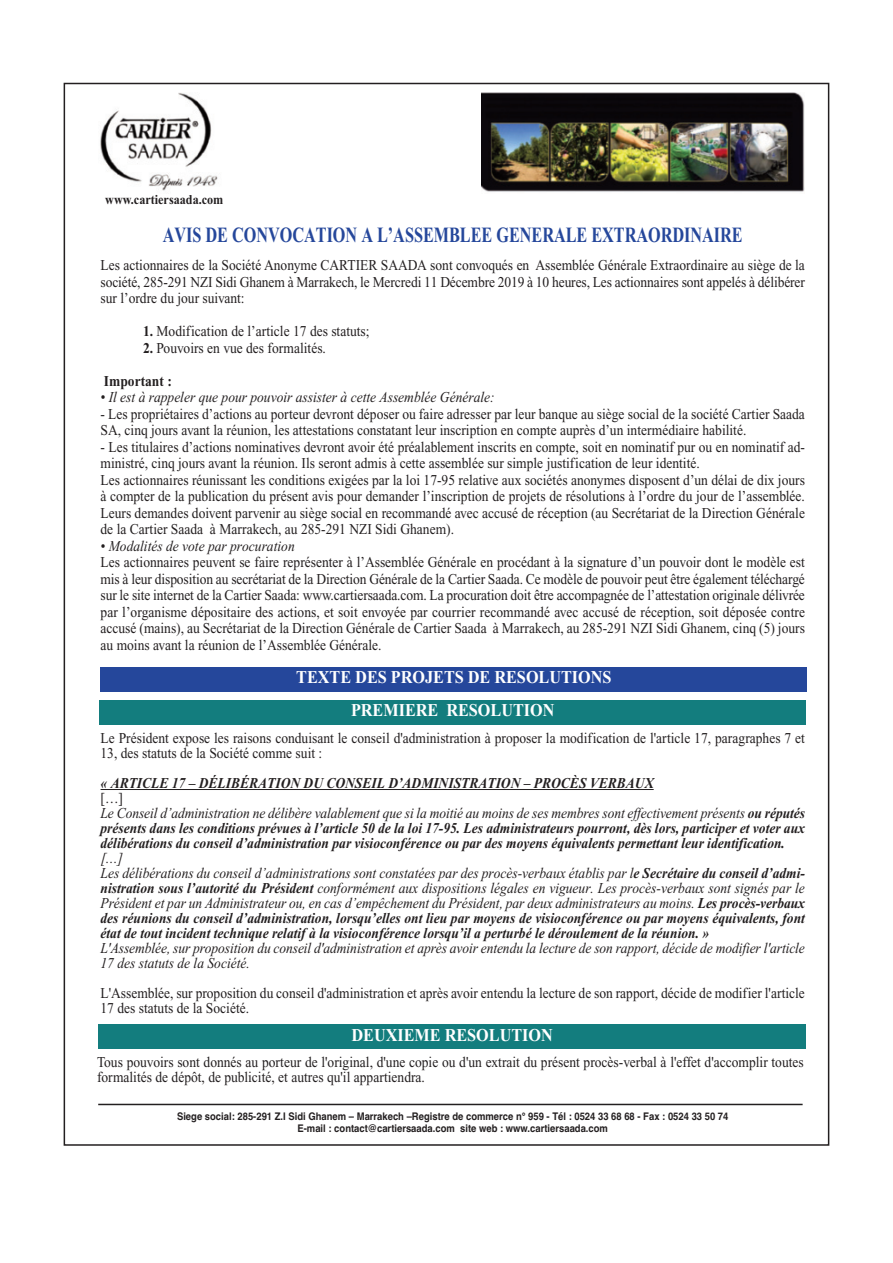
<style>
.page{position:relative;width:893px;height:1263px;background:#fff}
.page>*{position:absolute;margin:0;border:0;box-sizing:border-box;transform-origin:0 0}
.t1{font:700 21.75px "Times New Roman";color:#25479b;scale:.75 1}
.t2{font:700 18px/32.8px "Times New Roman";color:#fff;text-align:center;scale:.9 1}
.t3{font:15px/16.5px "Times New Roman";color:#231f20;scale:.9 1}
.t4{font:italic 700 15px/15px "Times New Roman";color:#231f20;scale:.9 1}
.t5{font:italic 15px/15px "Times New Roman";letter-spacing:-.005em;color:#231f20;scale:.9 1}
.t6{font:700 15px "Times New Roman";color:#231f20;scale:.9 1}
.t7{font:700 13.5px "Times New Roman";color:#231f20;scale:.9 1}
.t8{font:700 10.5px/12.6px "Helvetica";color:#231f20;text-align:center;scale:.9 1}
.s1{font-weight:700}
.s2{font-weight:400;font-style:normal}
.s3{font-weight:400}
</style>
<div class="page">
<img style="left:481px;top:93px;width:324px;height:99px">
<img style="left:100px;top:93px;width:118px;height:98px">
<div style="left:101px;top:667px;width:706px;height:25px;background:#25479b"></div>
<div style="left:99px;top:700px;width:707px;height:24px;background:#137d7e"></div>
<div style="left:98px;top:1025px;width:708px;height:24px;background:#137d7e"></div>
<hr style="left:101px;top:789px;width:552px;height:1px;background:#231f20">
<hr style="left:98px;top:1104px;width:704px;height:1px;background:#231f20">
<p class="t7" style="left:105px;top:191px;width:133px">www.cartiersaada.com</p>
<h1 class="t1" style="left:163px;top:226px;width:774px">AVIS DE CONVOCATION A L’ASSEMBLEE GENERALE EXTRAORDINAIRE</h1>
<p class="t3" style="left:101px;top:258px;width:784px;text-align:justify">Les actionnaires de la Société Anonyme CARTIER SAADA sont convoqués en Assemblée Générale Extraordinaire au siège de la société, 285-291 NZI Sidi Ghanem à Marrakech, le Mercredi 11 Décembre 2019 à 10 heures, Les actionnaires sont appelés à délibérer sur l’ordre du jour suivant:</p>
<p class="t3" style="left:143px;top:324px;width:253px"><span class="s1">1.</span> Modification de l’article 17 des statuts;</p>
<p class="t3" style="left:143px;top:341px;width:205px"><span class="s1">2.</span> Pouvoirs en vue des formalités.</p>
<p class="t6" style="left:104px;top:375px;width:77px">Important :</p>
<p class="t5" style="left:101px;top:391px;width:439px">• Il est à rappeler que pour pouvoir assister à cette Assemblée Générale:</p>
<p class="t3" style="left:101px;top:407px;width:784px">- Les propriétaires d’actions au porteur devront déposer ou faire adresser par leur banque au siège social de la société Cartier Saada<br>SA, cinq jours avant la réunion, les attestations constatant leur inscription en compte auprès d’un intermédiaire habilité.</p>
<p class="t3" style="left:101px;top:440px;width:784px">- Les titulaires d’actions nominatives devront avoir été préalablement inscrits en compte, soit en nominatif pur ou en nominatif ad&shy;ministré, cinq jours avant la réunion. Ils seront admis à cette assemblée sur simple justification de leur identité.<br>Les actionnaires réunissant les conditions exigées par la loi 17-95 relative aux sociétés anonymes disposent d’un délai de dix jours à compter de la publication du présent avis pour demander l’inscription de projets de résolutions à l’ordre du jour de l’assemblée.<br>Leurs demandes doivent parvenir au siège social en recommandé avec accusé de réception (au Secrétariat de la Direction Générale de la Cartier Saada à Marrakech, au 285-291 NZI Sidi Ghanem).</p>
<p class="t5" style="left:101px;top:539px;width:217px">• Modalités de vote par procuration</p>
<p class="t3" style="left:101px;top:555px;width:784px;text-align:justify">Les actionnaires peuvent se faire représenter à l’Assemblée Générale en procédant à la signature d’un pouvoir dont le modèle est mis à leur disposition au secrétariat de la Direction Générale de la Cartier Saada. Ce modèle de pouvoir peut être également téléchargé sur le site internet de la Cartier Saada: www.cartiersaada.com. La procuration doit être accompagnée de l’attestation originale délivrée par l’organisme dépositaire des actions, et soit envoyée par courrier recommandé avec accusé de réception, soit déposée contre accusé (mains), au Secrétariat de la Direction Générale de Cartier Saada à Marrakech, au 285-291 NZI Sidi Ghanem, cinq (5) jours au moins avant la réunion de l’Assemblée Générale.</p>
<p class="t2" style="left:296px;top:663px;width:352px">TEXTE DES PROJETS DE RESOLUTIONS<br>PREMIERE RESOLUTION</p>
<p class="t3" style="left:101px;top:732px;width:784px;line-height:15px">Le Président expose les raisons conduisant le conseil d'administration à proposer la modification de l'article 17, paragraphes 7 et<br>13, des statuts de la Société comme suit :</p>
<p class="t4" style="left:101px;top:777px;width:616px">« ARTICLE 17 – DÉLIBÉRATION DU CONSEIL D’ADMINISTRATION – PROCÈS VERBAUX</p>
<p class="t4" style="left:101px;top:792px;width:784px"><span class="s2">[…]<br></span><span class="s3">Le Conseil d’administration ne délibère valablement que si la moitié au moins de ses membres sont effectivement présents</span> ou réputés présents dans les conditions prévues à l’article 50 de la loi 17-95. Les administrateurs pourront, dès lors, participer et voter aux délibérations du conseil d’administration par visioconférence ou par des moyens équivalents permettant leur identification.</p>
<p class="t4" style="left:101px;top:852px;width:784px"><span class="s3">[…]<br>Les délibérations du conseil d’administrations sont constatées par des procès-verbaux établis par l</span>e Secrétaire du conseil d’admi&shy;nistration sous l’autorité du Président <span class="s3">conformément aux dispositions légales en vigueur. Les procès-verbaux sont signés par le Président et par un Administrateur ou, en cas d’empêchement du Président, par deux administrateurs au moins.</span> Les procès-verbaux des réunions du conseil d’administration, lorsqu’elles ont lieu par moyens de visioconférence ou par moyens équivalents, font état de tout incident technique relatif à la visioconférence lorsqu’il a perturbé le déroulement de la réunion. »</p>
<p class="t5" style="left:101px;top:942px;width:784px">L'Assemblée, sur proposition du conseil d'administration et après avoir entendu la lecture de son rapport, décide de modifier l'article<br>17 des statuts de la Société.</p>
<p class="t3" style="left:101px;top:987px;width:784px;line-height:15px">L'Assemblée, sur proposition du conseil d'administration et après avoir entendu la lecture de son rapport, décide de modifier l'article<br>17 des statuts de la Société.</p>
<p class="t2" style="left:351px;top:1020px;width:225px">DEUXIEME RESOLUTION</p>
<p class="t3" style="left:97px;top:1056px;width:786px;line-height:15px">Tous pouvoirs sont donnés au porteur de l'original, d'une copie ou d'un extrait du présent procès-verbal à l'effet d'accomplir toutes formalités de dépôt, de publicité, et autres qu'il appartiendra.</p>
<p class="t8" style="left:177px;top:1111px;width:614px">Siege social: 285-291 Z.I Sidi Ghanem – Marrakech –Registre de commerce n° 959 - Tél : 0524 33 68 68 - Fax : 0524 33 50 74<br>E-mail : contact@cartiersaada.com site web : www.cartiersaada.com</p>
</div>
